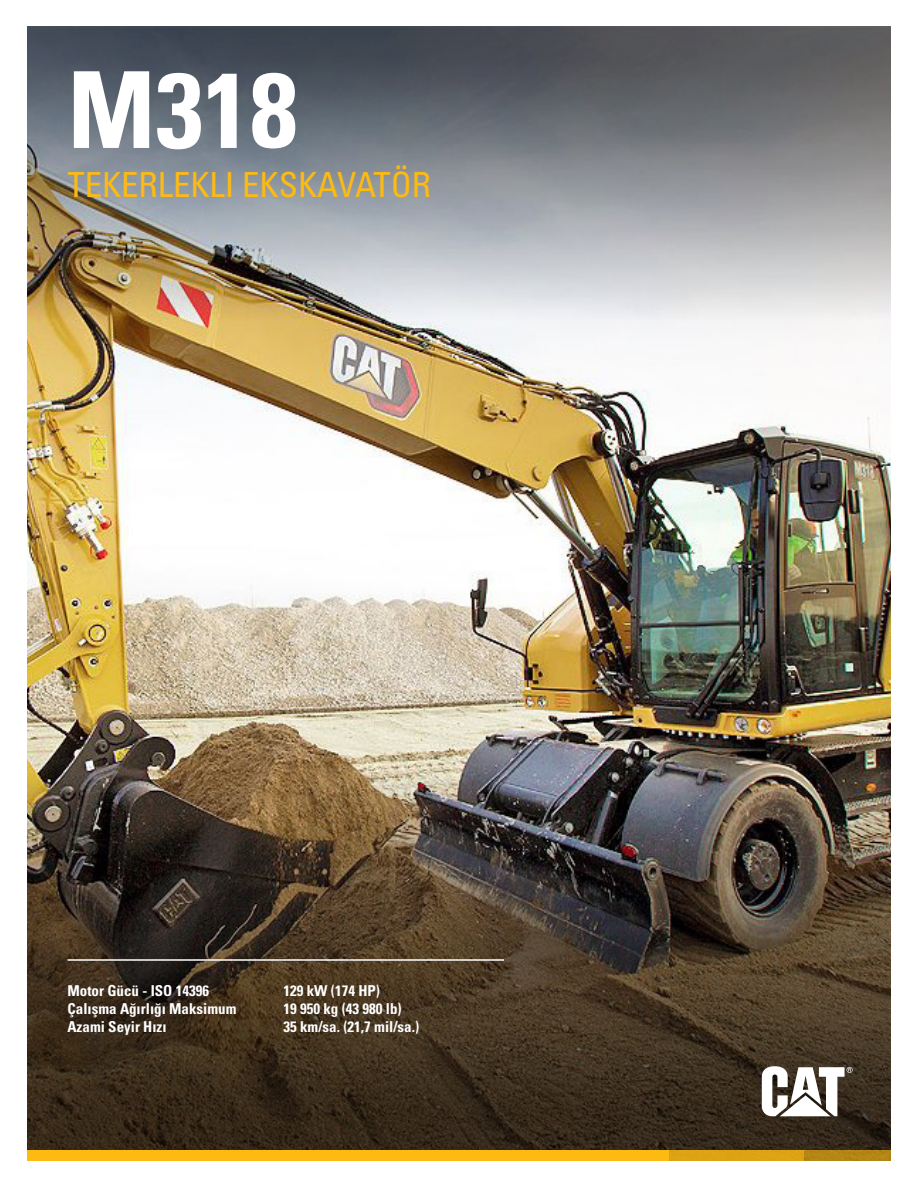
<style>
.page{position:relative;width:918px;height:1188px;background:#fff}
.page>*{position:absolute;margin:0;border:0;box-sizing:border-box;transform-origin:0 0}
.t1{font:106.2px "Univers LTCYR 67 Bold Cond";color:#fff}
.t2{font:condensed 34.5px "Univers LTCYR 57";color:#fcba13}
.t3{font:15px "Univers LTCYR 67 Bold Cond";color:#fff}
</style>
<div class="page">
<img style="left:27px;top:777px;width:864px;height:374px">
<img style="left:27px;top:26px;width:864px;height:751px">
<div style="left:27px;top:1151px;width:641px;height:10px;background:#fcba13"></div>
<div style="left:667px;top:1151px;width:137px;height:10px;background:#dda314"></div>
<div style="left:804px;top:1151px;width:87px;height:10px;background:#b58616"></div>
<svg style="left:762px;top:1066px;width:91px;height:50px"></svg>
<hr style="left:68px;top:959px;width:436px;height:2px;background:#fff">
<h1 class="t1" style="left:68px;top:45px;width:231px">M318</h1>
<h2 class="t2" style="left:68px;top:163px;width:365px">TEKERLEKLI EKSKAVATÖR</h2>
<p class="t3" style="left:68px;top:981px;width:143px">Motor Gücü - ISO 14396</p>
<p class="t3" style="left:284px;top:981px;width:98px">129 kW (174 HP)</p>
<p class="t3" style="left:68px;top:999px;width:171px">Çalışma Ağırlığı Maksimum</p>
<p class="t3" style="left:284px;top:999px;width:120px">19 950 kg (43 980 lb)</p>
<p class="t3" style="left:68px;top:1017px;width:101px">Azami Seyir Hızı</p>
<p class="t3" style="left:284px;top:1017px;width:137px">35 km/sa. (21,7 mil/sa.)</p>
</div>
